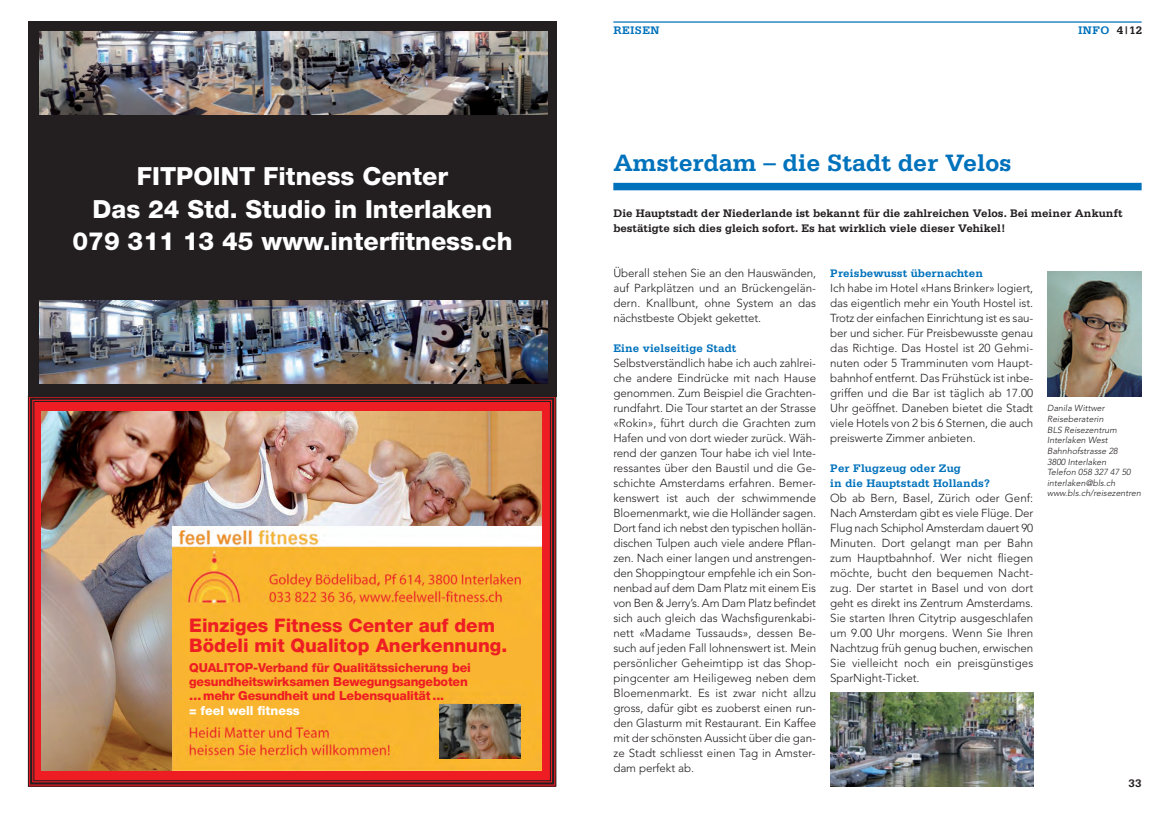
<style>
.page{position:relative;width:1170px;height:815px;background:#fff}
.page>*{position:absolute;margin:0;border:0;box-sizing:border-box;transform-origin:0 0}
.t1{font:800 25px/32.5px "Helvetica Neue";color:#fff;text-align:center}
.t2{font:700 25px "Serifa";color:#0072bc}
.t3{font:800 18.75px/20px "Helvetica Neue";color:#ee1d23}
.t4{font:800 12.5px/14.4px "Helvetica Neue";letter-spacing:-.01em;color:#ee1d23}
.t5{font:800 12.38px/14.4px "Helvetica Neue";letter-spacing:-.01em;color:#ee1d23}
.t6{font:300 11.5px/15px "Avenir";letter-spacing:-.005em;color:#231f20;text-align:justify}
.t7{font:700 11.5px/15px "Serifa";color:#231f20}
.t8{font:700 11.5px/15px "Serifa";letter-spacing:.01em;color:#0072bc}
.t9{font:italic 300 8.75px/10.6px "Avenir";letter-spacing:.005em;color:#231f20}
.s1{font-size:12.38px}
.s2{color:#fff}
.s3{color:#231f20}
</style>
<div class="page">
<svg style="left:28px;top:396px;width:528px;height:391px;background:#cc2527"></svg>
<div style="left:30px;top:398px;width:524px;height:386px;border:2px solid #231f20"></div>
<img style="left:42px;top:412px;width:499px;height:359px">
<img style="left:172px;top:526px;width:369px;height:245px">
<img style="left:439px;top:704px;width:82px;height:54px">
<div style="left:28px;top:21px;width:528px;height:376px;background:#231f20"></div>
<img style="left:39px;top:32px;width:508px;height:83px">
<img style="left:39px;top:301px;width:508px;height:83px">
<div style="left:613px;top:183px;width:528px;height:7px;background:#0072bc"></div>
<hr style="left:613px;top:21px;width:528px;height:2px;background:#0072bc">
<img style="left:1047px;top:271px;width:94px;height:126px">
<img style="left:830px;top:692px;width:203px;height:95px">
<h1 class="t1" style="left:72px;top:162px;width:441px">FITPOINT Fitness Center<br>Das 24 Std. Studio in Interlaken<br>079 311 13 45 www.interfitness.ch</h1>
<h2 class="t3" style="left:189px;top:617px;width:319px">Einziges Fitness Center auf dem<br>Bödeli mit Qualitop Anerkennung.</h2>
<p class="t5" style="left:189px;top:661px;width:283px">QUALITOP-Verband für Qualitätssicherung bei gesundheitswirksamen Bewegungsangeboten</p>
<p class="t4" style="left:189px;top:690px;width:256px"><span class="s1">…mehr Ge sund</span> heit und Lebensqualität... <span class="s2">= feel well fitness</span></p>
<p class="t8" style="left:613px;top:24px;width:48px">REISEN</p>
<h1 class="t2" style="left:613px;top:155px;width:400px">Amsterdam – die Stadt der Velos</h1>
<p class="t8" style="left:1077px;top:24px;width:66px">INFO <span class="s3">4 |12</span></p>
<p class="t7" style="left:613px;top:206px;width:510px">Die Hauptstadt der Niederlande ist bekannt für die zahlreichen Velos. Bei meiner Ankunft bestätigte sich dies gleich sofort. Es hat wirklich viele dieser Vehikel!</p>
<p class="t6" style="left:613px;top:266px;width:204px">Überall stehen Sie an den Hauswänden, auf Parkplätzen und an Brückengelän&shy;dern. Knallbunt, ohne System an das nächstbeste Objekt gekettet.</p>
<p class="t8" style="left:613px;top:341px;width:125px">Eine vielseitige Stadt</p>
<p class="t6" style="left:613px;top:356px;width:204px">Selbstverständlich habe ich auch zahlrei&shy;che andere Eindrücke mit nach Hause genommen. Zum Beispiel die Grachten&shy;rundfahrt. Die Tour startet an der Strasse «Rokin», führt durch die Grachten zum Hafen und von dort wieder zurück. Wäh&shy;rend der ganzen Tour habe ich viel Inte&shy;ressantes über den Baustil und die Ge&shy;schichte Amsterdams erfahren. Bemer - kenswert ist auch der schwimmende Bloe menmarkt, wie die Holländer sagen.<br>Dort fand ich nebst den typischen hollän&shy;dischen Tulpen auch viele andere Pflan&shy;zen. Nach einer langen und anstrengen&shy;den Shoppingtour empfehle ich ein Son - nenbad auf dem Dam Platz mit einem Eis von Ben &amp; Jerry’s. Am Dam Platz befindet sich auch gleich das Wachsfigurenkabi&shy;nett «Madame Tussauds», dessen Be&shy;such auf jeden Fall lohnenswert ist. Mein persönlicher Geheimtipp ist das Shop&shy;pingcenter am Heilige weg neben dem Bloemenmarkt. Es ist zwar nicht allzu gross, dafür gibt es zuoberst einen run&shy;den Glasturm mit Restaurant. Ein Kaffee mit der schönsten Aussicht über die gan&shy;ze Stadt schliesst einen Tag in Amster&shy;dam perfekt ab.</p>
<p class="t8" style="left:830px;top:266px;width:154px">Preisbewusst übernachten</p>
<p class="t6" style="left:830px;top:281px;width:204px">Ich habe im Hotel «Hans Brinker» logiert, das eigentlich mehr ein Youth Hostel ist.<br>Trotz der einfachen Einrichtung ist es sau&shy;ber und sicher. Für Preisbewusste genau das Richtige. Das Hostel ist 20 Gehmi - nuten oder 5 Tramminuten vom Haupt - bahn hof entfernt. Das Frühstück ist inbe&shy;griffen und die Bar ist täglich ab 17.00<br>Uhr geöffnet. Daneben bietet die Stadt viele Hotels von 2 bis 6 Sternen, die auch preiswerte Zimmer anbieten.</p>
<p class="t8" style="left:830px;top:461px;width:161px">Per Flugzeug oder Zug<br>in die Hauptstadt Hollands?</p>
<p class="t6" style="left:830px;top:491px;width:205px">Ob ab Bern, Basel, Zürich oder Genf:<br>Nach Amsterdam gibt es viele Flüge. Der Flug nach Schiphol Amsterdam dauert 90<br>Minuten. Dort gelangt man per Bahn zum Hauptbahnhof. Wer nicht fliegen möchte, bucht den bequemen Nacht&shy;zug. Der startet in Basel und von dort geht es direkt ins Zentrum Amsterdams.<br>Sie starten Ihren Citytrip ausgeschlafen um 9.00 Uhr morgens. Wenn Sie Ihren Nachtzug früh genug buchen, erwischen Sie vielleicht noch ein preisgünstiges SparNight-Ticket.</p>
<p class="t9" style="left:1047px;top:404px;width:95px">Danila Wittwer<br>Reiseberaterin<br>BLS Reisezentrum<br>Interlaken West<br>Bahnhofstrasse 28<br>3800 Interlaken<br>Telefon 058 327 47 50 interlaken@bls.ch www.bls.ch/reisezentren</p>
<p class="t7" style="left:1128px;top:777px;width:15px">33</p>
</div>
